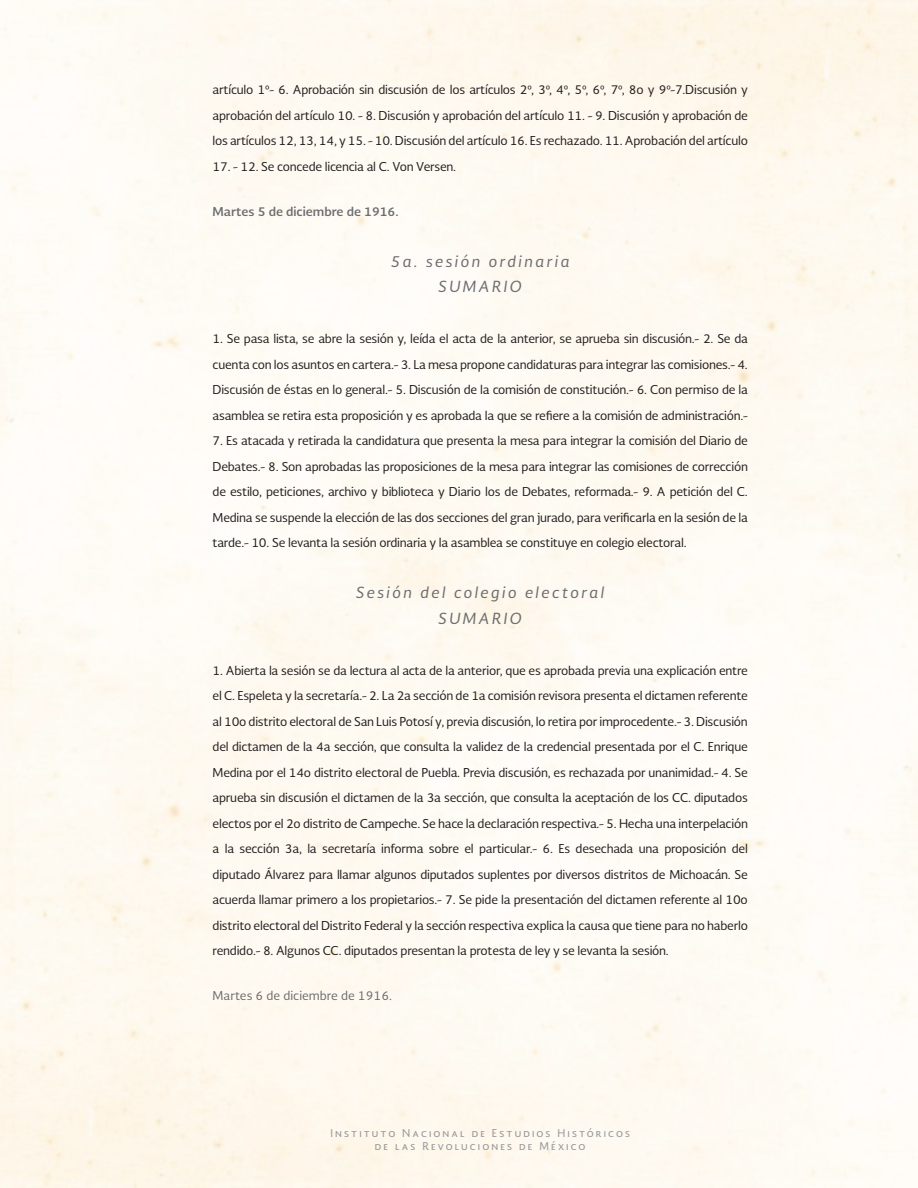
<style>
.page{position:relative;width:918px;height:1188px;background:#fff}
.page>*{position:absolute;margin:0;border:0;box-sizing:border-box;transform-origin:0 0}
.cargo{font:italic 15px "Soberana Sans";letter-spacing:.15em;color:#6c6d70}
.CUERPO{font:12px/25.5px "Soberana Sans";letter-spacing:-.02em;color:#231f20;text-align:justify}
.fechA{font:700 12px "Soberana Sans";color:#6c6d70}
.fechA-2{font:12px "Soberana Sans";color:#6c6d70}
.t1{font:10.5px/13.5px "Soberana Sans";letter-spacing:.2em;color:#939598;text-align:center}
</style>
<div class="page">
<p class="CUERPO" style="left:213px;top:77px;width:537px">artículo 1º- 6. Aprobación sin discusión de los artículos 2º, 3º, 4º, 5º, 6º, 7º, 8o y 9º-7.Discusión y aprobación del artículo 10. - 8. Discusión y aprobación del artículo 11. - 9. Discusión y aprobación de los artículos 12, 13, 14, y 15. - 10. Discusión del artículo 16. Es rechazado. 11. Aprobación del artículo</p>
<p class="CUERPO" style="left:213px;top:153px;width:245px">17. - 12. Se concede licencia al C. Von Versen.</p>
<p class="fechA" style="left:213px;top:203px;width:187px">Martes 5 de diciembre de 1916.</p>
<p class="cargo" style="left:391px;top:251px;width:181px">5a. sesión ordinaria</p>
<p class="cargo" style="left:439px;top:277px;width:85px">SUMARIO</p>
<p class="CUERPO" style="left:213px;top:326px;width:537px">1. Se pasa lista, se abre la sesión y, leída el acta de la anterior, se aprueba sin discusión.- 2. Se da cuenta con los asuntos en cartera.- 3. La mesa propone candidaturas para integrar las comisiones.- 4.<br>Discusión de éstas en lo general.- 5. Discusión de la comisión de constitución.- 6. Con permiso de la asamblea se retira esta proposición y es aprobada la que se refiere a la comisión de administración.-</p>
<p class="CUERPO" style="left:213px;top:428px;width:537px">7. Es atacada y retirada la candidatura que presenta la mesa para integrar la comisión del Diario de Debates.- 8. Son aprobadas las proposiciones de la mesa para integrar las comisiones de corrección de estilo, peticiones, archivo y biblioteca y Diario los de Debates, reformada.- 9. A petición del C.<br>Medina se suspende la elección de las dos secciones del gran jurado, para verificarla en la sesión de la tarde.- 10. Se levanta la sesión ordinaria y la asamblea se constituye en colegio electoral.</p>
<p class="cargo" style="left:356px;top:583px;width:250px">Sesión del colegio electoral</p>
<p class="cargo" style="left:439px;top:608px;width:85px">SUMARIO</p>
<p class="CUERPO" style="left:213px;top:657px;width:537px">1. Abierta la sesión se da lectura al acta de la anterior, que es aprobada previa una explicación entre el C. Espeleta y la secretaría.- 2. La 2a sección de 1a comisión revisora presenta el dictamen referente al 10o distrito electoral de San Luis Potosí y, previa discusión, lo retira por improcedente.- 3. Discusión del dictamen de la 4a sección, que consulta la validez de la credencial presentada por el C. Enrique Medina por el 14o distrito electoral de Puebla. Previa discusión, es rechazada por unanimidad.- 4. Se aprueba sin discusión el dictamen de la 3a sección, que consulta la aceptación de los CC. diputados electos por el 2o distrito de Campeche. Se hace la declaración respectiva.- 5. Hecha una interpelación a la sección 3a, la secretaría informa sobre el particular.- 6. Es desechada una proposición del diputado Álvarez para llamar algunos diputados suplentes por diversos distritos de Michoacán. Se acuerda llamar primero a los propietarios.- 7. Se pide la presentación del dictamen referente al 10o distrito electoral del Distrito Federal y la sección respectiva explica la causa que tiene para no haberlo rendido.- 8. Algunos CC. diputados presentan la protesta de ley y se levanta la sesión.</p>
<p class="fechA-2" style="left:213px;top:988px;width:181px">Martes 6 de diciembre de 1916.</p>
<p class="t1" style="left:330px;top:1126px;width:301px">Instituto Nacional de Estudios Históricos de las Revoluciones de México</p>
</div>
